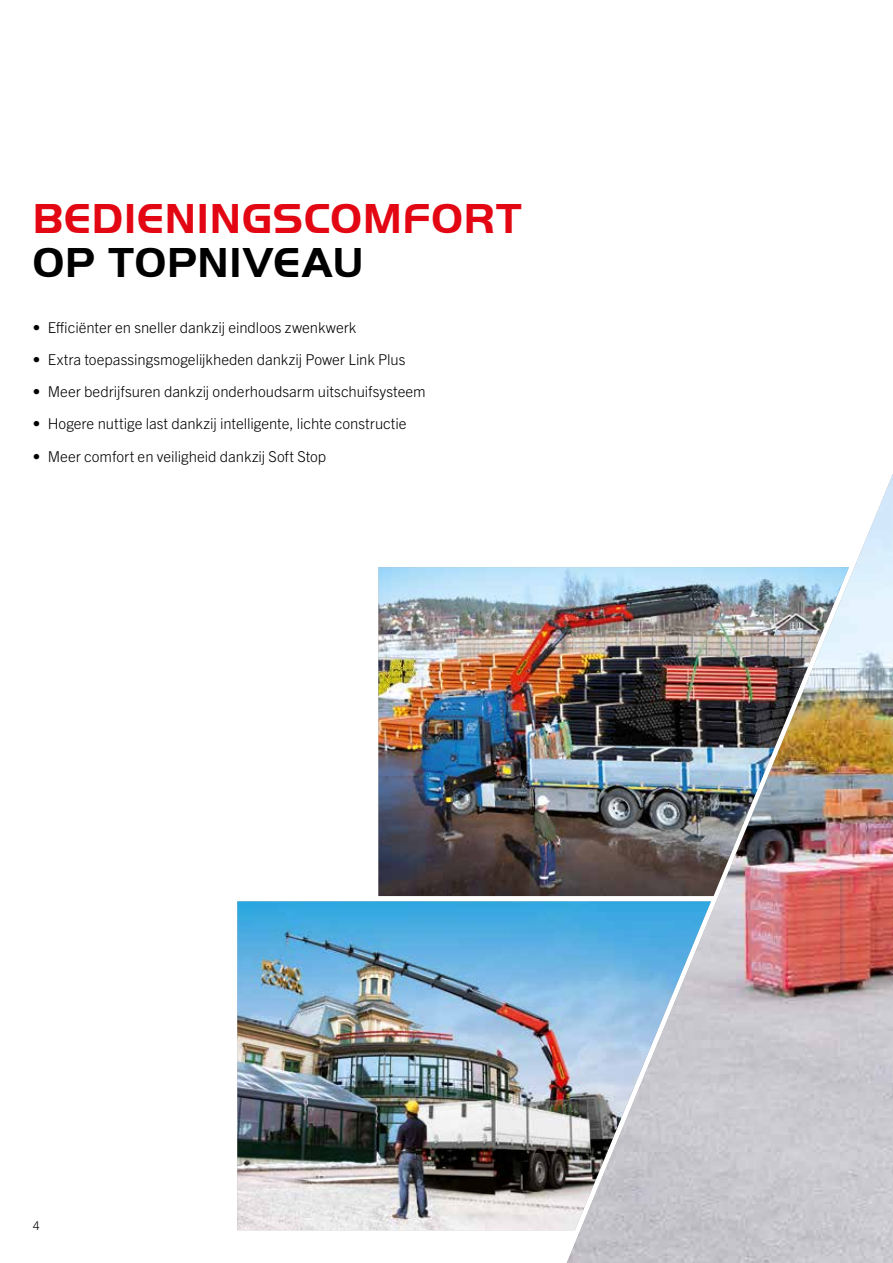
<style>
.page{position:relative;width:893px;height:1263px;background:#fff}
.page>*{position:absolute;margin:0;border:0;box-sizing:border-box;transform-origin:0 0}
.t1{font:700 43.5px "Palfinger Handel Gothic";letter-spacing:.02em;color:#e30613}
.t2{font:700 43.5px "Palfinger Handel Gothic";letter-spacing:.02em;color:#000}
.t3{font:300 15px "Trade Gothic Next LT Pro";letter-spacing:-.005em;color:#000}
.t4{font:300 12px "Trade Gothic Next LT Pro";color:#000}
</style>
<div class="page">
<img style="left:567px;top:474px;width:326px;height:789px">
<img style="left:237px;top:901px;width:474px;height:329px">
<img style="left:378px;top:567px;width:471px;height:329px">
<h1 class="t1" style="left:33px;top:194px;width:490px">BEDIENINGSCOMFORT</h1>
<h1 class="t2" style="left:33px;top:238px;width:332px">OP TOPNIVEAU</h1>
<p class="t3" style="left:33px;top:317px;width:325px">• Efficiënter en sneller dankzij eindloos zwenkwerk</p>
<p class="t3" style="left:33px;top:349px;width:374px">• Extra toepassingsmogelijkheden dankzij Power Link Plus</p>
<p class="t3" style="left:33px;top:381px;width:395px">• Meer bedrijfsuren dankzij onderhoudsarm uitschuifsysteem</p>
<p class="t3" style="left:33px;top:413px;width:375px">• Hogere nuttige last dankzij intelligente, lichte constructie</p>
<p class="t3" style="left:33px;top:446px;width:295px">• Meer comfort en veiligheid dankzij Soft Stop</p>
<p class="t4" style="left:33px;top:1217px;width:8px">4</p>
</div>
